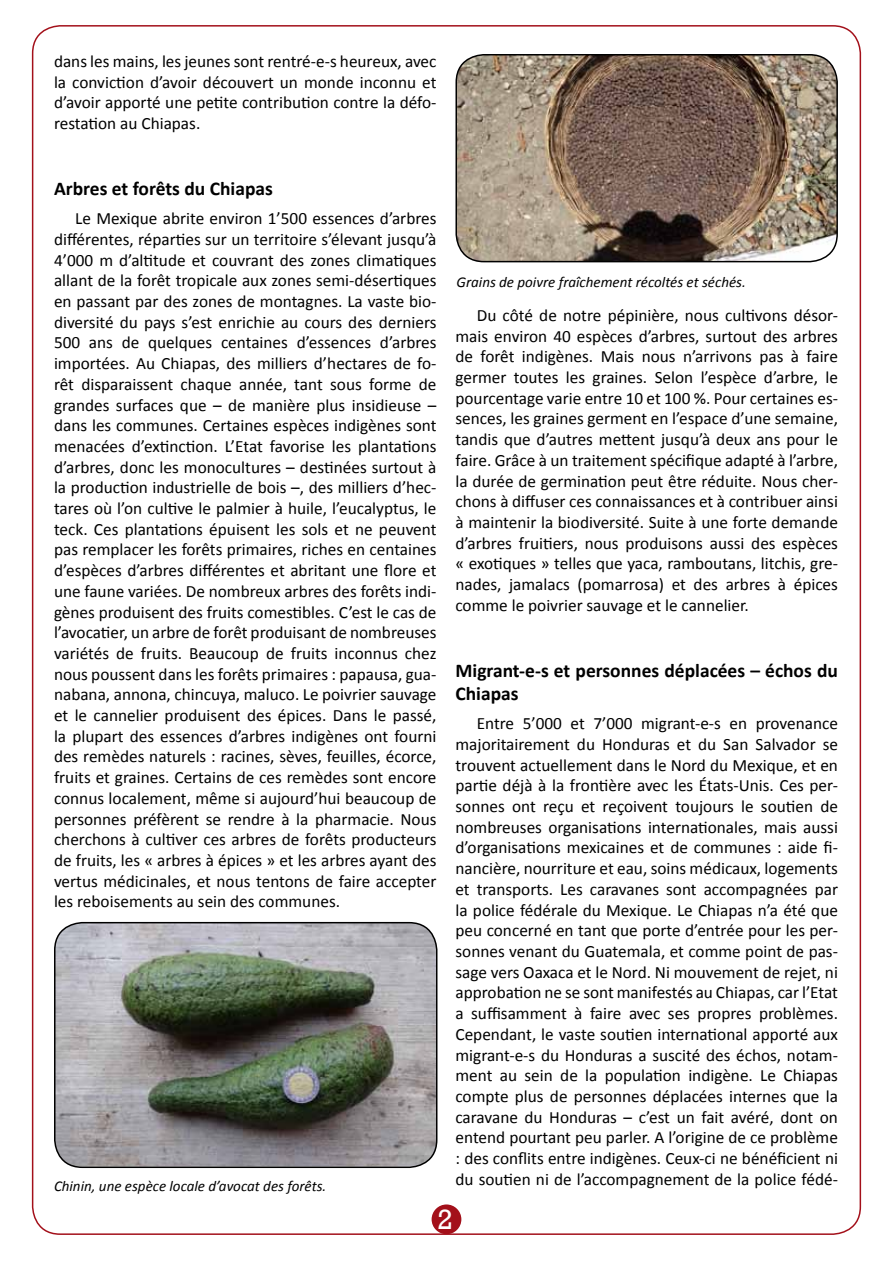
<style>
.page{position:relative;width:893px;height:1263px;background:#fff}
.page>*{position:absolute;margin:0;border:0;box-sizing:border-box;transform-origin:0 0}
.t1{font:28.5px "Rockwell";color:#fff}
.t2{font:700 19.5px/23.4px "Calibri";color:#000}
.t3{font:17.25px/20.7px "Calibri";color:#000;text-align:justify}
.t4{font:italic 15px "Calibri";color:#000}
</style>
<div class="page">
<div style="left:432px;top:1205px;width:29px;height:28px;background:#a3101a;border-radius:50%"></div>
<div style="left:432px;top:1204px;width:29px;height:30px;border:2px solid #a3101a;border-radius:50%"></div>
<img style="left:55px;top:923px;width:382px;height:243px">
<div style="left:54px;top:922px;width:383px;height:246px;border:2px solid #000;border-radius:28px"></div>
<img style="left:456px;top:55px;width:381px;height:207px">
<div style="left:455px;top:54px;width:383px;height:208px;border:2px solid #000;border-radius:28px"></div>
<p class="t3" style="left:54px;top:51px;width:384px">dans les mains, les jeunes sont rentré-e-s heureux, avec la conviction d’avoir découvert un monde inconnu et d’avoir apporté une petite contribution contre la défo&shy;restation au Chiapas.</p>
<p class="t2" style="left:54px;top:177px;width:220px">Arbres et forêts du Chiapas</p>
<p class="t3" style="left:54px;top:208px;width:384px;text-indent:21px">Le Mexique abrite environ 1’500 essences d’arbres différentes, réparties sur un territoire s’élevant jusqu’à 4’000 m d’altitude et couvrant des zones climatiques allant de la forêt tropicale aux zones semi-désertiques en passant par des zones de montagnes. La vaste bio&shy;diversité du pays s’est enrichie au cours des derniers 500 ans de quelques centaines d’essences d’arbres importées. Au Chiapas, des milliers d’hectares de fo&shy;rêt disparaissent chaque année, tant sous forme de grandes surfaces que – de manière plus insidieuse – dans les communes. Certaines espèces indigènes sont menacées d’extinction. L’Etat favorise les plantations d’arbres, donc les monocultures – destinées surtout à la production industrielle de bois –, des milliers d’hec&shy;tares où l’on cultive le palmier à huile, l’eucalyptus, le teck. Ces plantations épuisent les sols et ne peuvent pas remplacer les forêts primaires, riches en centaines d’espèces d’arbres différentes et abritant une flore et une faune variées. De nombreux arbres des forêts indi&shy;gènes produisent des fruits comestibles. C’est le cas de l’avocatier, un arbre de forêt produisant de nombreuses variétés de fruits. Beaucoup de fruits inconnus chez nous poussent dans les forêts primaires : papausa, gua&shy;nabana, annona, chincuya, maluco. Le poivrier sauvage et le cannelier produisent des épices. Dans le passé, la plupart des essences d’arbres indigènes ont fourni des remèdes naturels : racines, sèves, feuilles, écorce, fruits et graines. Certains de ces remèdes sont encore connus localement, même si aujourd’hui beaucoup de personnes préfèrent se rendre à la pharmacie. Nous cherchons à cultiver ces arbres de forêts producteurs de fruits, les « arbres à épices » et les arbres ayant des vertus médicinales, et nous tentons de faire accepter les reboisements au sein des communes.</p>
<p class="t4" style="left:54px;top:1175px;width:274px">Chinin, une espèce locale d’avocat des forêts.</p>
<p class="t4" style="left:457px;top:272px;width:291px">Grains de poivre fraîchement récoltés et séchés.</p>
<p class="t3" style="left:455px;top:305px;width:384px;text-indent:21px">Du côté de notre pépinière, nous cultivons désor&shy;mais environ 40 espèces d’arbres, surtout des arbres de forêt indigènes. Mais nous n’arrivons pas à faire germer toutes les graines. Selon l’espèce d’arbre, le pourcentage varie entre 10 et 100 %. Pour certaines es&shy;sences, les graines germent en l’espace d’une semaine, tandis que d’autres mettent jusqu’à deux ans pour le faire. Grâce à un traitement spécifique adapté à l’arbre, la durée de germination peut être réduite. Nous cher&shy;chons à diffuser ces connaissances et à contribuer ainsi à maintenir la biodiversité. Suite à une forte demande d’arbres fruitiers, nous produisons aussi des espèces « exotiques » telles que yaca, ramboutans, litchis, gre&shy;nades, jamalacs (pomarrosa) et des arbres à épices comme le poivrier sauvage et le cannelier.</p>
<p class="t2" style="left:455px;top:658px;width:384px">Migrant-e-s et personnes déplacées – échos du<br>Chiapas</p>
<p class="t3" style="left:455px;top:713px;width:384px;text-indent:21px">Entre 5’000 et 7’000 migrant-e-s en provenance majoritairement du Honduras et du San Salvador se trouvent actuellement dans le Nord du Mexique, et en partie déjà à la frontière avec les États-Unis. Ces per&shy;sonnes ont reçu et reçoivent toujours le soutien de nombreuses organisations internationales, mais aussi d’organisations mexicaines et de communes : aide fi&shy;nancière, nourriture et eau, soins médicaux, logements et transports. Les caravanes sont accompagnées par la police fédérale du Mexique. Le Chiapas n’a été que peu concerné en tant que porte d’entrée pour les per&shy;sonnes venant du Guatemala, et comme point de pas&shy;sage vers Oaxaca et le Nord. Ni mouvement de rejet, ni approbation ne se sont manifestés au Chiapas, car l’Etat a suffisamment à faire avec ses propres problèmes.<br>Cependant, le vaste soutien international apporté aux migrant-e-s du Honduras a suscité des échos, notam&shy;ment au sein de la population indigène. Le Chiapas compte plus de personnes déplacées internes que la caravane du Honduras – c’est un fait avéré, dont on entend pourtant peu parler. A l’origine de ce problème : des conflits entre indigènes. Ceux-ci ne bénéficient ni du soutien ni de l’accompagnement de la police fédé-</p>
<h1 class="t1" style="left:437px;top:1203px;width:17px">2</h1>
</div>
